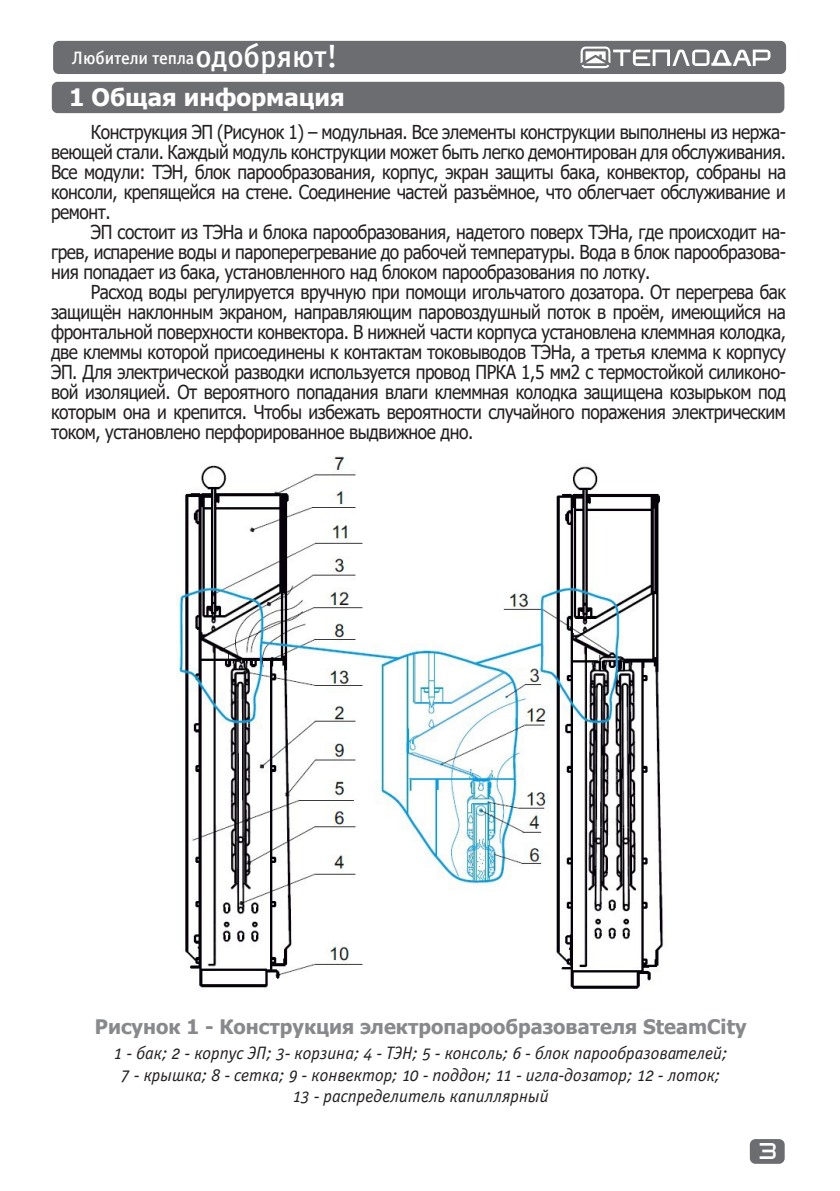
<style>
.page{position:relative;width:840px;height:1191px;background:#fff}
.page>*{position:absolute;margin:0;border:0;box-sizing:border-box;transform-origin:0 0}
.t1{font:700 24px "Tahoma";color:#fff}
.t2{font:700 20px "Tahoma";color:#87898c}
.t3{font:19.2px/20px "Tahoma";letter-spacing:-.025em;color:#231f20;text-align:justify;scale:.9 1}
.t4{font:italic 18px "Officina Sans Book OSC";color:#231f20}
.t5{font:18px "Officina Sans Medium C";letter-spacing:-.005em;color:#fff}
.t6{font:16px "teplodar";color:#fff}
.s1{font-size:32px}
</style>
<div class="page">
<div style="left:749px;top:1139px;width:35px;height:24px;background:#6c6d70;border-radius:6px"></div>
<div style="left:53px;top:41px;width:732px;height:33px;background:#6c6d70;border-radius:6px"></div>
<svg style="left:580px;top:46px;width:190px;height:22px"></svg>
<div style="left:52px;top:82px;width:732px;height:31px;background:#6c6d70;border-radius:6px"></div>
<img style="left:176px;top:456px;width:488px;height:533px">
<p class="t5" style="left:72px;top:48px;width:267px">Любители тепла<span class="s1">одобряют!</span></p>
<p class="t1" style="left:69px;top:81px;width:277px">1 Общая информация</p>
<p class="t3" style="left:51px;top:123px;width:817px;text-indent:40px">Конструкция ЭП (Рисунок 1) – модульная. Все элементы конструкции выполнены из нержа&shy;веющей стали. Каждый модуль конструкции может быть легко демонтирован для обслуживания.<br>Все модули: ТЭН, блок парообразования, корпус, экран защиты бака, конвектор, собраны на консоли, крепящейся на стене. Соединение частей разъёмное, что облегчает обслуживание и ремонт.</p>
<p class="t3" style="left:51px;top:223px;width:817px;text-indent:40px">ЭП состоит из ТЭНа и блока парообразования, надетого поверх ТЭНа, где происходит на&shy;грев, испарение воды и пароперегревание до рабочей температуры. Вода в блок парообразова&shy;ния попадает из бака, установленного над блоком парообразования по лотку.</p>
<p class="t3" style="left:51px;top:283px;width:817px;text-indent:40px">Расход воды регулируется вручную при помощи игольчатого дозатора. От перегрева бак защищён наклонным экраном, направляющим паровоздушный поток в проём, имеющийся на фронтальной поверхности конвектора. В нижней части корпуса установлена клеммная колодка, две клеммы которой присоединены к контактам токовыводов ТЭНа, а третья клемма к корпусу ЭП. Для электрической разводки используется провод ПРКА 1,5 мм2 с термостойкой силиконо&shy;вой изоляцией. От вероятного попадания влаги клеммная колодка защищена козырьком под которым она и крепится. Чтобы избежать вероятности случайного поражения электрическим током, установлено перфорированное выдвижное дно.</p>
<p class="t2" style="left:95px;top:1012px;width:652px">Рисунок 1 - Конструкция электропарообразователя SteamCity</p>
<p class="t4" style="left:113px;top:1043px;width:615px">1 - бак; 2 - корпус ЭП; 3- корзина; 4 - ТЭН; 5 - консоль; 6 - блок парообразователей;</p>
<p class="t4" style="left:121px;top:1064px;width:600px">7 - крышка; 8 - сетка; 9 - конвектор; 10 - поддон; 11 - игла-дозатор; 12 - лоток;</p>
<p class="t4" style="left:292px;top:1086px;width:257px">13 - распределитель капиллярный</p>
<p class="t6" style="left:759px;top:1144px;width:18px">3</p>
</div>
